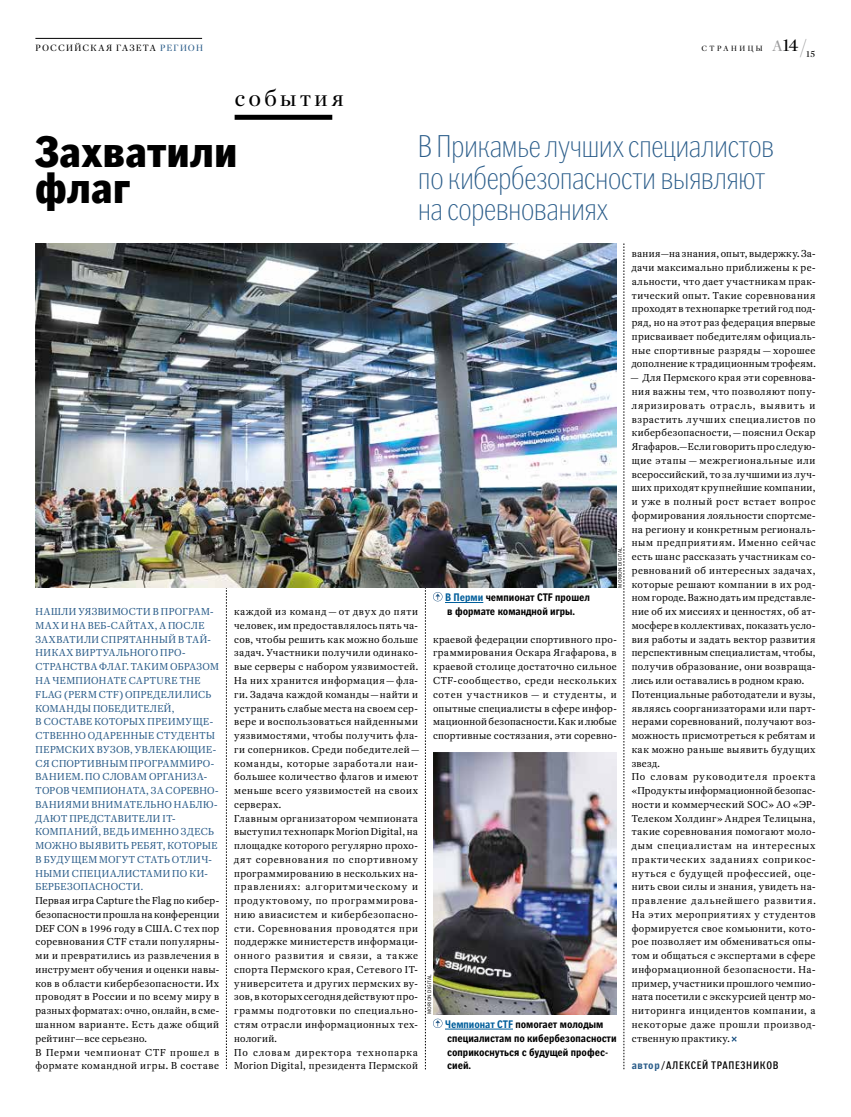
<style>
.page{position:relative;width:851px;height:1117px;background:#fff}
.page>*{position:absolute;margin:0;border:0;box-sizing:border-box;transform-origin:0 0}
.t1{font:700 condensed 43.75px/36.2px "Russ News Sans";color:#000}
.t2{font:300 expanded 31.25px/31.2px "Russ News Sans";letter-spacing:-.015em;color:#2b5d8a}
.t3{font:22.5px "Russ News Serif Display";letter-spacing:.15em;color:#000}
.t4{font:500 condensed 10.88px/13.8px "Russ News Sans";color:#000}
.t5{font:condensed 10.88px "Russ News Sans";letter-spacing:.06em;color:#000}
.t6{font:10px/13.8px "Russ News Serif";letter-spacing:.045em;color:#000}
.t7{font:10px/13.8px "Russ News Serif";letter-spacing:.05em;color:#2b5d8a}
.t8{font:9px "Russ News Serif Display";letter-spacing:.135em;color:#000}
.t9{font:7.5px "Russ News Serif Display";letter-spacing:.34em;color:#000}
.t10{font:5px "Russ News Sans";letter-spacing:.035em;color:#000}
.s1{color:#2b5d8a}
.s2{font-size:15px;color:#9c9c9d}
.s3{font-size:17.5px}
.s4{font-family:"Russ News Sans";font-weight:300;font-stretch:expanded;font-size:21.25px;color:#9c9c9d}
.s5{color:#005e9b}
.s6{font-weight:500;color:#2b5d8a}
</style>
<div class="page">
<svg style="left:731px;top:1036px;width:6px;height:6px"></svg>
<div style="left:234px;top:115px;width:98px;height:5px;background:#000"></div>
<svg style="left:226px;top:587px;width:1px;height:481px"></svg>
<svg style="left:623px;top:243px;width:1px;height:826px"></svg>
<svg style="left:425px;top:587px;width:1px;height:482px"></svg>
<hr style="left:445px;top:1028px;width:68px;height:1px;background:#005e9b">
<svg style="left:433px;top:1018px;width:9px;height:9px"></svg>
<hr style="left:445px;top:602px;width:38px;height:1px;background:#005e9b">
<svg style="left:433px;top:592px;width:9px;height:9px"></svg>
<img style="left:35px;top:243px;width:581px;height:344px">
<hr style="left:35px;top:38px;width:167px;height:1px;background:#000">
<img style="left:433px;top:752px;width:183px;height:261px">
<p class="t8" style="left:35px;top:43px;width:169px">РОССИЙСКАЯ ГАЗЕТА <span class="s1">РЕГИОН</span></p>
<p class="t9" style="left:701px;top:44px;width:107px">СТРАНИЦЫ <span class="s2">А</span><span class="s3">14</span><span class="s4">/</span></p>
<p class="t8" style="left:806px;top:49px;width:10px">15</p>
<h3 class="t3" style="left:234px;top:86px;width:110px">события</h3>
<h1 class="t1" style="left:35px;top:135px;width:204px">Захватили флаг</h1>
<h2 class="t2" style="left:418px;top:132px;width:358px">В Прикамье лучших специалистов по кибербезопасности выявляют на соревнованиях</h2>
<p class="t7" style="left:35px;top:604px;width:185px">НАШЛИ УЯЗВИМОСТИ В ПРОГРАМ-<br>МАХ И НА ВЕБ-САЙТАХ, А ПОСЛЕ<br>ЗАХВАТИЛИ СПРЯТАННЫЙ В ТАЙ-<br>НИКАХ ВИРТУАЛЬНОГО ПРО-<br>СТРАНСТВА ФЛАГ. ТАКИМ ОБРАЗОМ<br>НА ЧЕМПИОНАТЕ CAPTURE THE<br>FLAG (PERM CTF) ОПРЕДЕЛИЛИСЬ<br>КОМАНДЫ ПОБЕДИТЕЛЕЙ,<br>В СОСТАВЕ КОТОРЫХ ПРЕИМУЩЕ-<br>СТВЕННО ОДАРЕННЫЕ СТУДЕНТЫ<br>ПЕРМСКИХ ВУЗОВ, УВЛЕКАЮЩИЕ-<br>СЯ СПОРТИВНЫМ ПРОГРАММИРО-<br>ВАНИЕМ. ПО СЛОВАМ ОРГАНИЗА-<br>ТОРОВ ЧЕМПИОНАТА, ЗА СОРЕВНО-<br>ВАНИЯМИ ВНИМАТЕЛЬНО НАБЛЮ-<br>ДАЮТ ПРЕДСТАВИТЕЛИ IT-<br>КОМПАНИЙ, ВЕДЬ ИМЕННО ЗДЕСЬ<br>МОЖНО ВЫЯВИТЬ РЕБЯТ, КОТОРЫЕ<br>В БУДУЩЕМ МОГУТ СТАТЬ ОТЛИЧ-<br>НЫМИ СПЕЦИАЛИСТАМИ ПО КИ-<br>БЕРБЕЗОПАСНОСТИ.</p>
<p class="t6" style="left:35px;top:893px;width:185px">Первая игра Capture the Flag по кибер&shy;безопасности прошла на конференции DEF CON в 1996 году в США. С тех пор соревнования CTF стали популярны&shy;ми и превратились из развлечения в инструмент обучения и оценки навы&shy;ков в области кибербезопасности. Их проводят в России и по всему миру в разных форматах: очно, онлайн, в сме&shy;шанном варианте. Есть даже общий рейтинг — все серьезно.<br>В Перми чемпионат CTF прошел в формате командной игры. В составе</p>
<p class="t6" style="left:234px;top:604px;width:185px">каждой из команд — от двух до пяти человек, им предоставлялось пять ча&shy;сов, чтобы решить как можно больше задач. Участники получили одинако&shy;вые серверы с набором уязвимостей.<br>На них хранится информация — фла&shy;ги. Задача каждой команды — найти и устранить слабые места на своем сер&shy;вере и воспользоваться найденными уязвимостями, чтобы получить фла&shy;ги соперников. Среди победителей — команды, которые заработали наи&shy;большее количество флагов и имеют меньше всего уязвимостей на своих серверах.<br>Главным организатором чемпионата выступил технопарк Morion Digital, на площадке которого регулярно прохо&shy;дят соревнования по спортивному программированию в нескольких на&shy;правлениях: алгоритмическому и продуктовому, по программирова&shy;нию авиасистем и кибербезопасно&shy;сти. Соревнования проводятся при поддержке министерств информаци&shy;онного развития и связи, а также спорта Пермского края, Сетевого IT&shy;университета и других пермских ву&shy;зов, в которых сегодня действуют про&shy;граммы подготовки по специально&shy;стям отрасли информационных тех&shy;нологий.<br>По словам директора технопарка Morion Digital, президента Пермской</p>
<p class="t4" style="left:445px;top:591px;width:146px"><span class="s5">В Перми</span> чемпионат CTF прошел в формате командной игры.</p>
<p class="t10" style="left:617px;top:587px;width:41px;rotate:-90deg">MORION DIGITAL</p>
<p class="t6" style="left:433px;top:632px;width:185px;text-align:justify">краевой федерации спортивного про&shy;граммирования Оскара Ягафарова, в краевой столице достаточно сильное CTF-сообщество, среди нескольких сотен участников — и студенты, и опытные специалисты в сфере инфор&shy;мационной безопасности. Как и любые спортивные состязания, эти соревно-</p>
<p class="t10" style="left:427px;top:1013px;width:41px;rotate:-90deg">MORION DIGITAL</p>
<p class="t4" style="left:445px;top:1017px;width:173px"><span class="s5">Чемпионат CTF</span> помогает молодым специалистам по кибербезопасности соприкоснуться с будущей профес&shy;сией.</p>
<p class="t6" style="left:631px;top:247px;width:185px;text-align:justify">вания — на знания, опыт, выдержку. За&shy;дачи максимально приближены к ре&shy;альности, что дает участникам прак&shy;тический опыт. Такие соревнования проходят в технопарке третий год под&shy;ряд, но на этот раз федерация впервые присваивает победителям официаль&shy;ные спортивные разряды — хорошее дополнение к традиционным трофеям.</p>
<p class="t6" style="left:631px;top:371px;width:185px">— Для Пермского края эти соревнова&shy;ния важны тем, что позволяют попу&shy;ляризировать отрасль, выявить и взрастить лучших специалистов по кибербезопасности, — пояснил Оскар Ягафаров. — Если говорить про следую&shy;щие этапы — межрегиональные или всероссийский, то за лучшими из луч&shy;ших приходят крупнейшие компании, и уже в полный рост встает вопрос формирования лояльности спортсме&shy;на региону и конкретным региональ&shy;ным предприятиям. Именно сейчас есть шанс рассказать участникам со&shy;ревнований об интересных задачах, которые решают компании в их род&shy;ном городе. Важно дать им представле&shy;ние об их миссиях и ценностях, об ат&shy;мосфере в коллективах, показать усло&shy;вия работы и задать вектор развития перспективным специалистам, чтобы, получив образование, они возвраща&shy;лись или оставались в родном краю.<br>Потенциальные работодатели и вузы, являясь соорганизаторами или парт&shy;нерами соревнований, получают воз&shy;можность присмотреться к ребятам и как можно раньше выявить будущих звезд.<br>По словам руководителя проекта «Продукты информационной безопас&shy;ности и коммерческий SOC» АО «ЭР-Телеком Холдинг» Андрея Телицына, такие соревнования помогают моло&shy;дым специалистам на интересных практических заданиях соприкос&shy;нуться с будущей профессией, оце&shy;нить свои силы и знания, увидеть на&shy;правление дальнейшего развития.<br>На этих мероприятиях у студентов формируется свое комьюнити, кото&shy;рое позволяет им обмениваться опы&shy;том и общаться с экспертами в сфере информационной безопасности. На&shy;пример, участники прошлого чемпио&shy;ната посетили с экскурсией центр мо&shy;ниторинга инцидентов компании, а некоторые даже прошли производ&shy;ственную практику.</p>
<p class="t5" style="left:631px;top:1059px;width:148px"><span class="s6">автор</span>/АЛЕКСЕЙ ТРАПЕЗНИКОВ</p>
</div>
